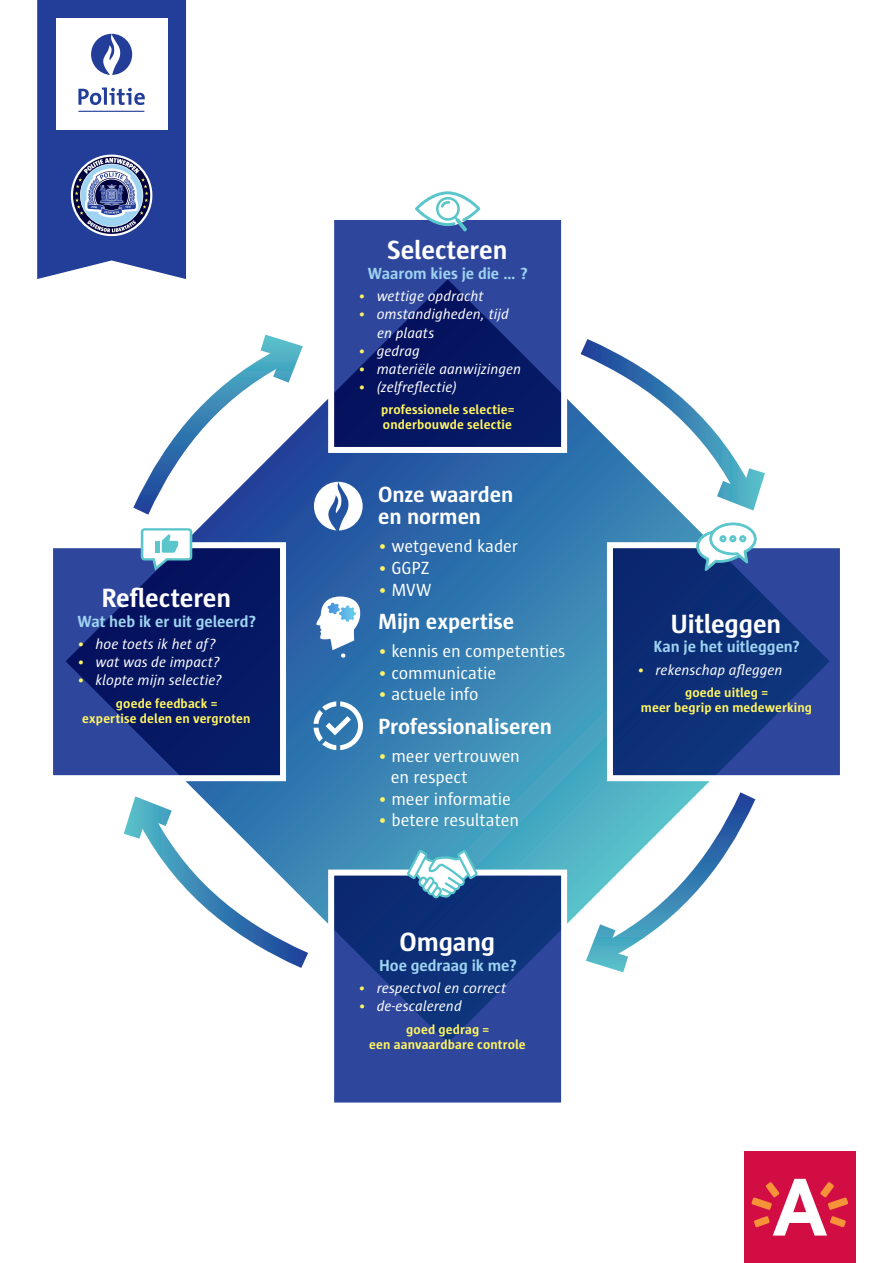
<style>
.page{position:relative;width:893px;height:1263px;background:#fff}
.page>*{position:absolute;margin:0;border:0;box-sizing:border-box;transform-origin:0 0}
.t1{font:700 27px "Sun Antwerpen";letter-spacing:-.01em;color:#fff}
.t2{font:700 22.5px/22.5px "Sun Antwerpen";letter-spacing:-.005em;color:#fff}
.t3{font:18px/21.6px "Sun Antwerpen";letter-spacing:-.01em;color:#fff}
.t4{font:700 16.5px "Sun Antwerpen";letter-spacing:-.005em;color:#9ed3f1}
.t5{font:italic 15px/18px "Sun Antwerpen";color:#fff}
.t6{font:700 13.5px/15px "Sun Antwerpen";letter-spacing:.01em;color:#fff461;text-align:center}
.s1{color:#fff461}
.s2{font-style:normal;color:#fff461}
</style>
<div class="page">
<svg style="left:37px;top:0;width:149px;height:279px"></svg>
<div style="left:744px;top:1151px;width:112px;height:112px;background:#d20d44"></div>
<svg style="left:751px;top:1179px;width:97px;height:56px"></svg>
<svg style="left:185px;top:453px;width:422px;height:471px;background:#367fb2"></svg>
<svg style="left:54px;top:549px;width:225px;height:225px;background:#112574"></svg>
<div style="left:47px;top:542px;width:239px;height:239px;border:6px solid #fff"></div>
<svg style="left:614px;top:549px;width:225px;height:225px;background:#163581"></svg>
<div style="left:607px;top:542px;width:239px;height:239px;border:6px solid #fff"></div>
<svg style="left:335px;top:876px;width:225px;height:225px;background:#1e3b8b"></svg>
<div style="left:328px;top:869px;width:239px;height:239px;border:6px solid #fff"></div>
<svg style="left:314px;top:596px;width:48px;height:62px"></svg>
<svg style="left:314px;top:701px;width:49px;height:49px"></svg>
<svg style="left:335px;top:221px;width:225px;height:225px;background:#192e7f"></svg>
<div style="left:328px;top:214px;width:239px;height:239px;border:6px solid #fff"></div>
<svg style="left:415px;top:191px;width:65px;height:41px"></svg>
<svg style="left:407px;top:850px;width:71px;height:48px"></svg>
<svg style="left:575px;top:774px;width:195px;height:199px"></svg>
<svg style="left:119px;top:322px;width:244px;height:249px"></svg>
<svg style="left:123px;top:785px;width:203px;height:183px"></svg>
<svg style="left:562px;top:325px;width:216px;height:246px"></svg>
<p class="t1" style="left:101px;top:583px;width:131px">Reflecteren</p>
<p class="t4" style="left:77px;top:612px;width:180px">Wat heb ik er uit geleerd?</p>
<p class="t5" style="left:77px;top:635px;width:140px"><span class="s1">•</span> hoe toets ik het af?</p>
<p class="t5" style="left:77px;top:653px;width:144px"><span class="s1">•</span> wat was de impact?</p>
<p class="t5" style="left:77px;top:671px;width:146px"><span class="s1">•</span> klopte mijn selectie?</p>
<p class="t6" style="left:82px;top:695px;width:170px">goede feedback =<br>expertise delen en vergroten</p>
<p class="t1" style="left:387px;top:235px;width:122px">Selecteren</p>
<p class="t4" style="left:368px;top:264px;width:162px">Waarom kies je die ... ?</p>
<p class="t5" style="left:358px;top:287px;width:127px"><span class="s1">•</span> wettige opdracht</p>
<p class="t5" style="left:377px;top:305px;width:133px;text-indent:-19px"><span class="s1">•</span> omstandigheden, tijd en plaats</p>
<p class="t5" style="left:358px;top:341px;width:63px"><span class="s1">•</span> gedrag</p>
<p class="t5" style="left:358px;top:359px;width:165px"><span class="s1">•</span> materiële aanwijzingen</p>
<p class="t5" style="left:358px;top:377px;width:100px"><span class="s1">•</span> (zelfreflectie)</p>
<p class="t6" style="left:381px;top:402px;width:135px">professionele selectie=</p>
<p class="t6" style="left:383px;top:417px;width:131px">onderbouwde selectie</p>
<p class="t2" style="left:378px;top:483px;width:137px">Onze waarden en normen</p>
<p class="t3" style="left:378px;top:535px;width:142px"><span class="s1">•</span> wetgevend kader</p>
<p class="t3" style="left:378px;top:557px;width:53px"><span class="s1">•</span> GGPZ</p>
<p class="t3" style="left:378px;top:578px;width:55px"><span class="s1">•</span> MVW</p>
<p class="t2" style="left:378px;top:610px;width:138px">Mijn expertise</p>
<p class="t3" style="left:378px;top:640px;width:189px"><span class="s1">•</span> kennis en competenties</p>
<p class="t3" style="left:378px;top:661px;width:120px"><span class="s1">•</span> communicatie</p>
<p class="t3" style="left:378px;top:683px;width:102px"><span class="s1">•</span> actuele info</p>
<p class="t2" style="left:378px;top:714px;width:175px">Professionaliseren</p>
<p class="t3" style="left:391px;top:744px;width:131px;text-indent:-13px"><span class="s1">•</span> meer vertrouwen en respect</p>
<p class="t3" style="left:378px;top:788px;width:134px"><span class="s1">•</span> meer informatie</p>
<p class="t3" style="left:378px;top:809px;width:143px"><span class="s1">•</span> betere resultaten</p>
<p class="t1" style="left:399px;top:927px;width:97px">Omgang</p>
<p class="t4" style="left:379px;top:956px;width:139px">Hoe gedraag ik me?</p>
<p class="t5" style="left:358px;top:979px;width:150px"><span class="s1">•</span> respectvol en correct</p>
<p class="t5" style="left:358px;top:997px;width:105px"><span class="s2">•</span> de-escalerend</p>
<p class="t6" style="left:406px;top:1021px;width:85px">goed gedrag =</p>
<p class="t6" style="left:369px;top:1036px;width:158px">een aanvaardbare controle</p>
<p class="t1" style="left:671px;top:608px;width:112px">Uitleggen</p>
<p class="t4" style="left:654px;top:638px;width:148px">Kan je het uitleggen?</p>
<p class="t5" style="left:637px;top:660px;width:147px"><span class="s1">•</span> rekenschap afleggen</p>
<p class="t6" style="left:685px;top:685px;width:84px">goede uitleg =</p>
<p class="t6" style="left:641px;top:700px;width:173px">meer begrip en medewerking</p>
</div>
